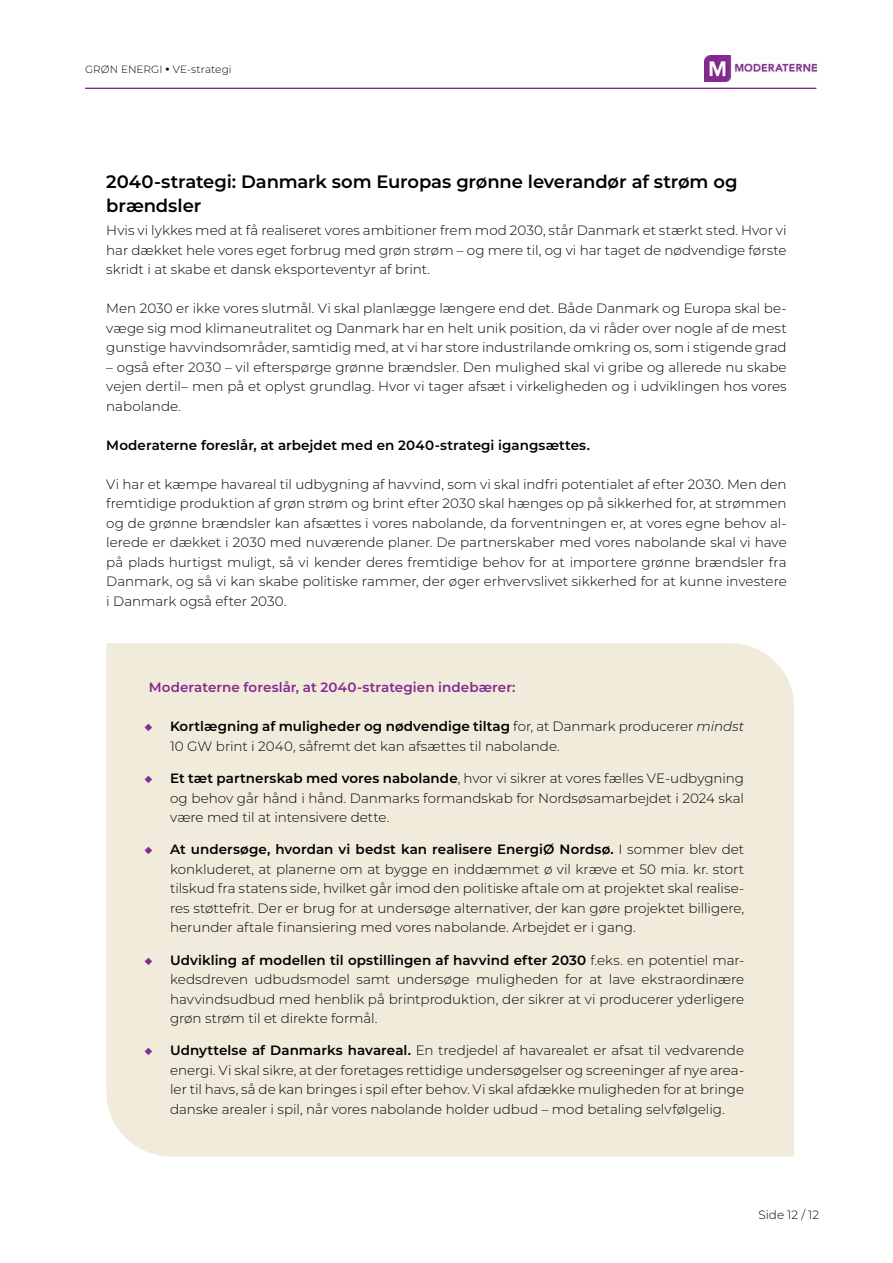
<style>
.page{position:relative;width:893px;height:1263px;background:#fff}
.page>*{position:absolute;margin:0;border:0;box-sizing:border-box;transform-origin:0 0}
.t1{font:600 18px/24px "Montserrat";letter-spacing:-.005em;color:#000}
.t2{font:300 13.5px/19.5px "Montserrat";color:#000;text-align:justify}
.t3{font:600 13.5px "Montserrat";letter-spacing:.005em;color:#000}
.t4{font:600 13.5px "Montserrat";letter-spacing:.005em;color:#842990}
.t5{font:300 12px "Montserrat";color:#000}
.t6{font:300 10.5px "Montserrat";letter-spacing:.005em;color:#000}
.s1{font-weight:600;color:#842990}
.s2{font-weight:600}
.s3{font-style:italic}
</style>
<div class="page">
<img style="left:704px;top:55px;width:112px;height:27px">
<hr style="left:85px;top:88px;width:731px;height:1px;background:#590761">
<div style="left:106px;top:643px;width:688px;height:514px;background:#f0ebdb"></div>
<p class="t6" style="left:85px;top:62px;width:148px">GRØN ENERGI • VE-strategi</p>
<h1 class="t1" style="left:106px;top:168px;width:633px">2040-strategi: Danmark som Europas grønne leverandør af strøm og brændsler</h1>
<p class="t2" style="left:106px;top:220px;width:682px">Hvis vi lykkes med at få realiseret vores ambitioner frem mod 2030, står Danmark et stærkt sted. Hvor vi har dækket hele vores eget forbrug med grøn strøm – og mere til, og vi har taget de nødvendige første skridt i at skabe et dansk eksporteventyr af brint.</p>
<p class="t2" style="left:106px;top:298px;width:682px">Men 2030 er ikke vores slutmål. Vi skal planlægge længere end det. Både Danmark og Europa skal be&shy;væge sig mod klimaneutralitet og Danmark har en helt unik position, da vi råder over nogle af de mest gunstige havvindsområder, samtidig med, at vi har store industrilande omkring os, som i stigende grad</p>
<p class="t2" style="left:106px;top:357px;width:682px">– også efter 2030 – vil efterspørge grønne brændsler. Den mulighed skal vi gribe og allerede nu skabe vejen dertil– men på et oplyst grundlag. Hvor vi tager afsæt i virkeligheden og i udviklingen hos vores nabolande.</p>
<p class="t3" style="left:106px;top:435px;width:485px">Moderaterne foreslår, at arbejdet med en 2040-strategi igangsættes.</p>
<p class="t2" style="left:106px;top:474px;width:682px">Vi har et kæmpe havareal til udbygning af havvind, som vi skal indfri potentialet af efter 2030. Men den fremtidige produktion af grøn strøm og brint efter 2030 skal hænges op på sikkerhed for, at strømmen og de grønne brændsler kan afsættes i vores nabolande, da forventningen er, at vores egne behov al&shy;lerede er dækket i 2030 med nuværende planer. De partnerskaber med vores nabolande skal vi have på plads hurtigst muligt, så vi kender deres fremtidige behov for at importere grønne brændsler fra Danmark, og så vi kan skabe politiske rammer, der øger erhvervslivet sikkerhed for at kunne investere i Danmark også efter 2030.</p>
<p class="t4" style="left:149px;top:678px;width:368px">Moderaterne foreslår, at 2040-strategien indebærer:</p>
<p class="t2" style="left:170px;top:716px;width:576px;text-indent:-26px"><span class="s1">◆</span> <span class="s2">Kortlægning af muligheder og nødvendige tiltag</span> for, at Danmark producerer <span class="s3">mindst<br></span>10 GW brint i 2040, såfremt det kan afsættes til nabolande.</p>
<p class="t2" style="left:170px;top:768px;width:575px;text-indent:-26px"><span class="s1">◆</span> <span class="s2">Et tæt partnerskab med vores nabolande</span>, hvor vi sikrer at vores fælles VE-udbygning og behov går hånd i hånd. Danmarks formandskab for Nordsøsamarbejdet i 2024 skal være med til at intensivere dette.</p>
<p class="t2" style="left:170px;top:839px;width:576px;text-indent:-26px"><span class="s1">◆</span> <span class="s2">At undersøge, hvordan vi bedst kan realisere EnergiØ Nordsø.</span> I sommer blev det konkluderet, at planerne om at bygge en inddæmmet ø vil kræve et 50 mia. kr. stort tilskud fra statens side, hvilket går imod den politiske aftale om at projektet skal realise&shy;res støttefrit. Der er brug for at undersøge alternativer, der kan gøre projektet billigere, herunder aftale finansiering med vores nabolande. Arbejdet er i gang.</p>
<p class="t2" style="left:170px;top:949px;width:576px;text-indent:-26px"><span class="s1">◆</span> <span class="s2">Udvikling af modellen til opstillingen af havvind efter 2030</span> f.eks. en potentiel mar&shy;kedsdreven udbudsmodel samt undersøge muligheden for at lave ekstraordinære havvindsudbud med henblik på brintproduktion, der sikrer at vi producerer yderligere grøn strøm til et direkte formål.</p>
<p class="t2" style="left:170px;top:1040px;width:576px;text-indent:-26px"><span class="s1">◆</span> <span class="s2">Udnyttelse af Danmarks havareal.</span> En tredjedel af havarealet er afsat til vedvarende energi. Vi skal sikre, at der foretages rettidige undersøgelser og screeninger af nye area&shy;ler til havs, så de kan bringes i spil efter behov. Vi skal afdække muligheden for at bringe danske arealer i spil, når vores nabolande holder udbud – mod betaling selvfølgelig.</p>
<p class="t5" style="left:758px;top:1207px;width:62px">Side 12 / 12</p>
</div>
